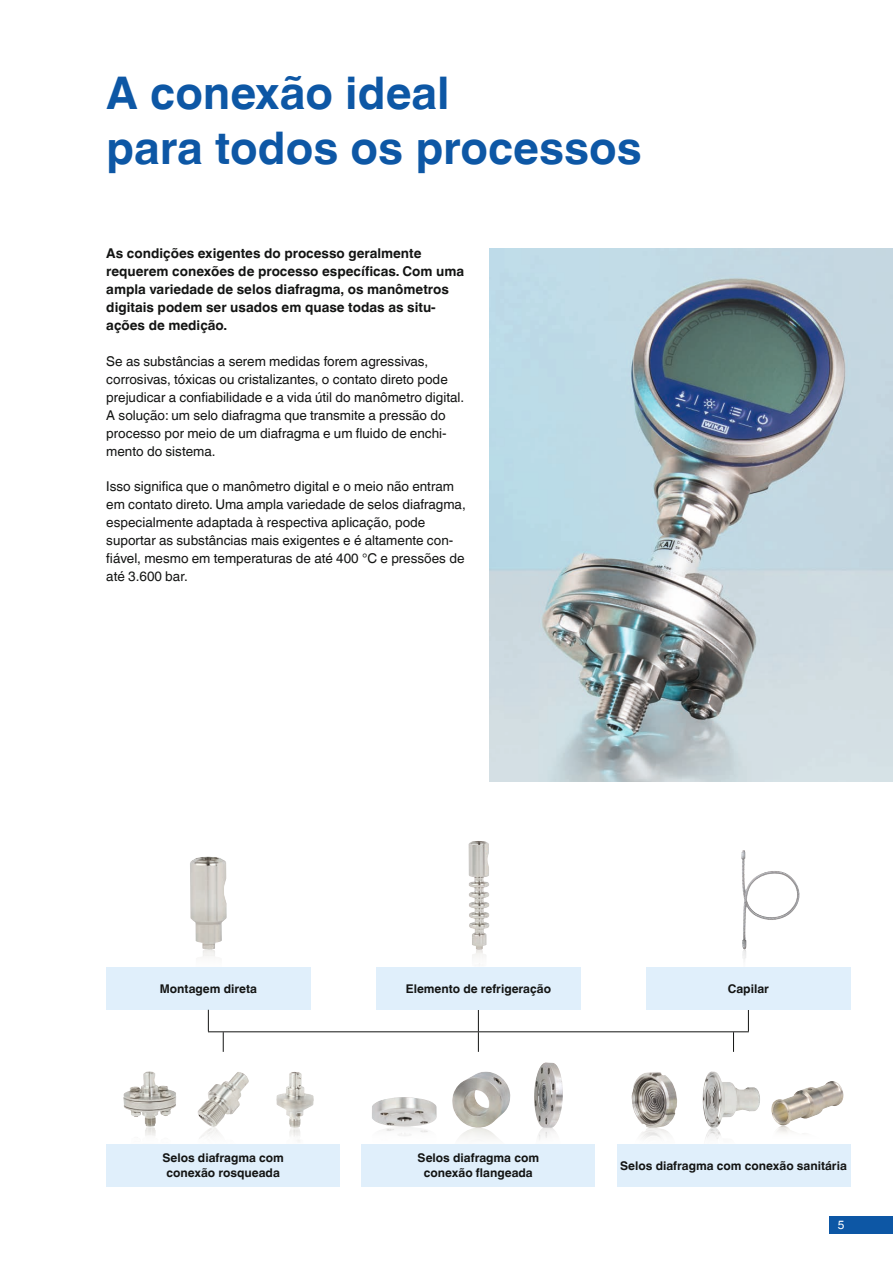
<style>
.page{position:relative;width:893px;height:1263px;background:#fff}
.page>*{position:absolute;margin:0;border:0;box-sizing:border-box;transform-origin:0 0}
.t1{font:700 45px/55.5px "Helvetica World";color:#0d57a5}
.t2{font:13.5px/18px "Helvetica World";color:#131413}
.t3{font:700 13.5px/18px "Helvetica World";color:#131413}
.t4{font:700 12px/14.2px "Helvetica World";color:#131413;text-align:center}
.t5{font:12px "Helvetica World";color:#fff}
</style>
<div class="page">
<img style="left:702px;top:1071px;width:58px;height:68px">
<img style="left:632px;top:1072px;width:45px;height:67px">
<img style="left:372px;top:1097px;width:65px;height:39px">
<img style="left:452px;top:1071px;width:59px;height:67px">
<img style="left:198px;top:1072px;width:51px;height:55px">
<img style="left:199px;top:1127px;width:20px;height:12px">
<img style="left:123px;top:1071px;width:53px;height:65px">
<img style="left:741px;top:850px;width:3px;height:57px">
<img style="left:742px;top:949px;width:4px;height:11px">
<img style="left:468px;top:841px;width:21px;height:116px">
<img style="left:190px;top:856px;width:37px;height:101px">
<img style="left:276px;top:1072px;width:38px;height:69px">
<img style="left:534px;top:1062px;width:12px;height:26px">
<img style="left:538px;top:1128px;width:13px;height:12px">
<img style="left:771px;top:1081px;width:72px;height:44px">
<img style="left:777px;top:1125px;width:16px;height:8px">
<img style="left:489px;top:249px;width:404px;height:533px">
<div style="left:829px;top:1216px;width:64px;height:17px;background:#0d57a5"></div>
<svg style="left:748px;top:1010px;width:1px;height:21px"></svg>
<hr style="left:208px;top:1031px;width:541px;height:1px;background:#131413">
<svg style="left:733px;top:1032px;width:1px;height:20px"></svg>
<svg style="left:478px;top:1010px;width:1px;height:42px"></svg>
<svg style="left:223px;top:1032px;width:1px;height:20px"></svg>
<div style="left:376px;top:967px;width:204px;height:43px;background:#e0effb"></div>
<div style="left:646px;top:967px;width:204px;height:43px;background:#e0effb"></div>
<div style="left:106px;top:967px;width:204px;height:43px;background:#e0effb"></div>
<div style="left:361px;top:1144px;width:234px;height:42px;background:#e0effb"></div>
<div style="left:617px;top:1144px;width:233px;height:42px;background:#e0effb"></div>
<div style="left:106px;top:1144px;width:234px;height:42px;background:#e0effb"></div>
<svg style="left:208px;top:1010px;width:1px;height:21px"></svg>
<h1 class="t1" style="left:106px;top:66px;width:537px">A conexão ideal<br>para todos os processos</h1>
<p class="t3" style="left:106px;top:244px;width:359px">As condições exigentes do processo geralmente requerem conexões de processo específicas. Com uma ampla variedade de selos diafragma, os manômetros digitais podem ser usados em quase todas as situ&shy;ações de medição.</p>
<p class="t2" style="left:106px;top:352px;width:359px">Se as substâncias a serem medidas forem agressivas, corrosivas, tóxicas ou cristalizantes, o contato direto pode prejudicar a confiabilidade e a vida útil do manômetro digital.<br>A solução: um selo diafragma que transmite a pressão do processo por meio de um diafragma e um fluido de enchi&shy;mento do sistema.</p>
<p class="t2" style="left:106px;top:477px;width:361px">Isso significa que o manômetro digital e o meio não entram em contato direto. Uma ampla variedade de selos diafragma, especialmente adaptada à respectiva aplicação, pode suportar as substâncias mais exigentes e é altamente con&shy;fiável, mesmo em temperaturas de até 400 °C e pressões de até 3.600 bar.</p>
<p class="t4" style="left:160px;top:982px;width:99px">Montagem direta</p>
<p class="t4" style="left:406px;top:982px;width:147px">Elemento de refrigeração</p>
<p class="t4" style="left:728px;top:982px;width:43px">Capilar</p>
<p class="t4" style="left:162px;top:1151px;width:123px">Selos diafragma com conexão rosqueada</p>
<p class="t4" style="left:418px;top:1151px;width:123px">Selos diafragma com conexão flangeada</p>
<p class="t4" style="left:620px;top:1158px;width:228px">Selos diafragma com conexão sanitária</p>
<p class="t5" style="left:838px;top:1218px;width:8px">5</p>
</div>
